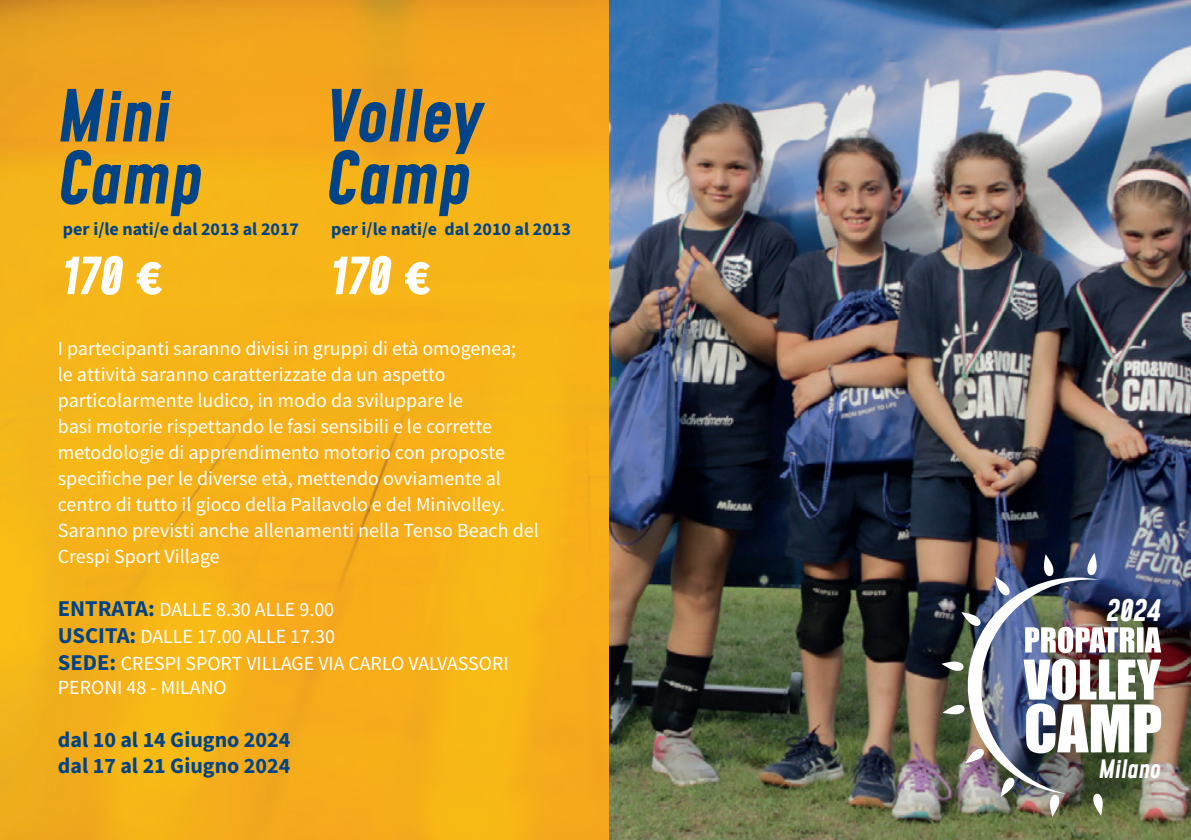
<style>
.page{position:relative;width:1191px;height:840px;background:#fff}
.page>*{position:absolute;margin:0;border:0;box-sizing:border-box;transform-origin:0 0}
.t1{font:italic 300 70px/62px "Mohave";color:#014487}
.t2{font:italic 300 50px "Mohave";color:#fff}
.t3{font:italic 300 29px "Mohave";color:#fff}
.t4{font:italic 300 24.8px "Mohave";color:#fff}
.t5{font:22px/26.4px "Source Sans 3";color:#014487}
.t6{font:20px/26px "Source Sans Pro";color:#fff}
.t7{font:18px "Source Sans 3";color:#014487}
.s1{font-family:"Source Sans 3";font-weight:400;font-style:normal}
.s2{font-weight:700;font-size:22.6px;color:#014487}
</style>
<div class="page">
<img style="left:0;top:0;width:609px;height:839px">
<img style="left:609px;top:0;width:582px;height:839px">
<img style="left:941px;top:552px;width:220px;height:264px">
<h1 class="t1" style="left:58px;top:90px;width:147px">Mini<br>Camp</h1>
<p class="t7" style="left:63px;top:218px;width:238px">per i/le nati/e dal 2013 al 2017</p>
<h2 class="t2" style="left:63px;top:244px;width:101px">170 <span class="s1">€</span></h2>
<h1 class="t1" style="left:326px;top:90px;width:158px">Volley<br>Camp</h1>
<p class="t7" style="left:331px;top:218px;width:241px">per i/le nati/e dal 2010 al 2013</p>
<h2 class="t2" style="left:331px;top:244px;width:101px">170 <span class="s1">€</span></h2>
<p class="t6" style="left:58px;top:335px;width:482px">I partecipanti saranno divisi in gruppi di età omogenea;<br>le attività saranno caratterizzate da un aspetto particolarmente ludico, in modo da sviluppare le<br>basi motorie rispettando le fasi sensibili e le corrette metodologie di apprendimento motorio con proposte specifiche per le diverse età, mettendo ovviamente al centro di tutto il gioco della Pallavolo e del Minivolley.<br>Saranno previsti anche allenamenti nella Tenso Beach del Crespi Sport Village</p>
<p class="t6" style="left:58px;top:595px;width:452px;line-height:27.2px"><span class="s2">ENTRATA:</span> DALLE 8.30 ALLE 9.00<br><span class="s2">USCITA:</span> DALLE 17.00 ALLE 17.30<br><span class="s2">SEDE:</span> CRESPI SPORT VILLAGE VIA CARLO VALVASSORI</p>
<p class="t6" style="left:58px;top:674px;width:170px">PERONI 48 - MILANO</p>
<p class="t5" style="left:58px;top:725px;width:234px">dal 10 al 14 Giugno 2024 dal 17 al 21 Giugno 2024</p>
<h3 class="t3" style="left:1106px;top:591px;width:56px">2024</h3>
<p class="t4" style="left:1098px;top:753px;width:64px">Milano</p>
</div>
